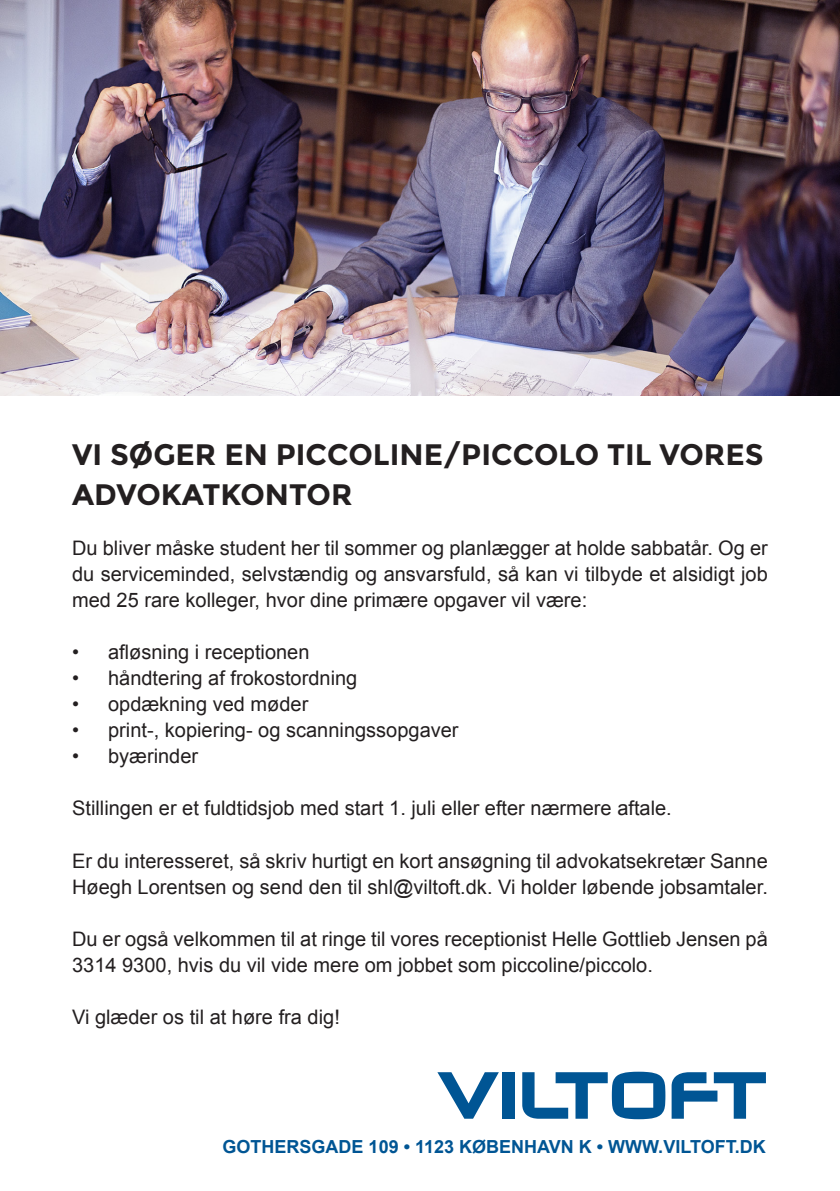
<style>
.page{position:relative;width:840px;height:1191px;background:#fff}
.page>*{position:absolute;margin:0;border:0;box-sizing:border-box;transform-origin:0 0}
.t1{font:700 29.6px/40px "Montserrat";color:#231f20}
.t2{font:20px/26px "Arial";color:#231f20}
.t3{font:700 18px "Arial";color:#005594}
</style>
<div class="page">
<svg style="left:437px;top:1072px;width:61px;height:46px"></svg>
<div style="left:501px;top:1072px;width:13px;height:46px;background:#005594"></div>
<svg style="left:522px;top:1071px;width:143px;height:48px"></svg>
<svg style="left:671px;top:1072px;width:94px;height:46px"></svg>
<img style="left:0;top:0;width:839px;height:396px">
<p class="t1" style="left:72px;top:435px;width:692px">VI SØGER EN PICCOLINE/PICCOLO TIL VORES<br>ADVOKATKONTOR</p>
<p class="t2" style="left:72px;top:535px;width:697px;text-align:justify">Du bliver måske student her til sommer og planlægger at holde sabbatår. Og er du serviceminded, selvstændig og ansvarsfuld, så kan vi tilbyde et alsidigt job med 25 rare kolleger, hvor dine primære opgaver vil være:</p>
<p class="t2" style="left:72px;top:639px;width:239px">• afløsning i receptionen</p>
<p class="t2" style="left:72px;top:665px;width:287px">• håndtering af frokostordning</p>
<p class="t2" style="left:72px;top:691px;width:238px">• opdækning ved møder</p>
<p class="t2" style="left:72px;top:717px;width:388px">• print-, kopiering- og scanningssopgaver</p>
<p class="t2" style="left:72px;top:743px;width:128px">• byærinder</p>
<p class="t2" style="left:72px;top:795px;width:601px">Stillingen er et fuldtidsjob med start 1. juli eller efter nærmere aftale.</p>
<p class="t2" style="left:72px;top:847px;width:697px">Er du interesseret, så skriv hurtigt en kort ansøgning til advokatsekretær Sanne<br>Høegh Lorentsen og send den til shl@viltoft.dk. Vi holder løbende jobsamtaler.</p>
<p class="t2" style="left:72px;top:925px;width:697px">Du er også velkommen til at ringe til vores receptionist Helle Gottlieb Jensen på<br>3314 9300, hvis du vil vide mere om jobbet som piccoline/piccolo.</p>
<p class="t2" style="left:72px;top:1003px;width:269px">Vi glæder os til at høre fra dig!</p>
<p class="t3" style="left:222px;top:1134px;width:544px">GOTHERSGADE 109 • 1123 KØBENHAVN K • WWW.VILTOFT.DK</p>
</div>
